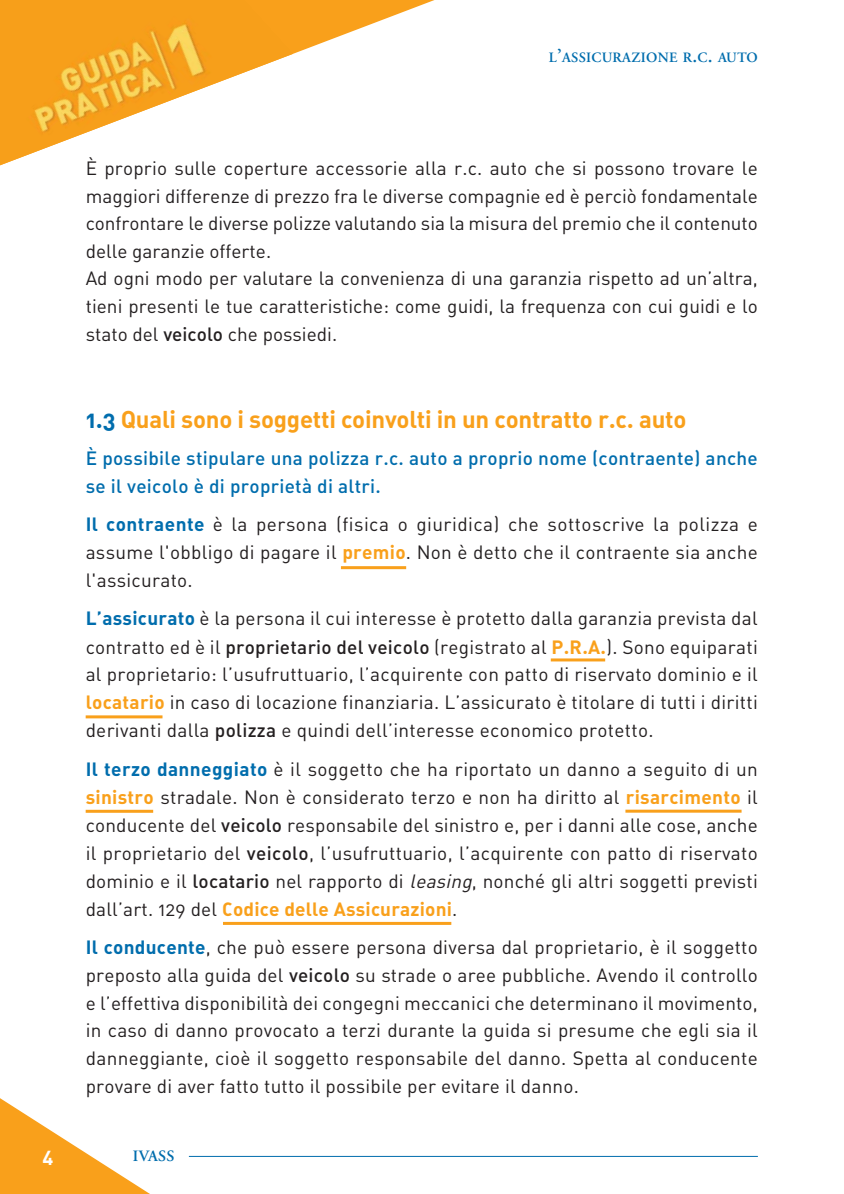
<style>
.page{position:relative;width:844px;height:1194px;background:#fff}
.page>*{position:absolute;margin:0;border:0;box-sizing:border-box;transform-origin:0 0}
.t1{font:24px "DIN Bold Alternate";letter-spacing:-.01em;color:#f9a01b}
.t2{font:20px "DIN Bold";color:#fff}
.t3{font:19px/27.6px "DIN Regular Alternate";color:#231f20;text-align:justify}
.t4{font:19px/27.6px "DIN Medium Alternate";letter-spacing:.015em;color:#006dad}
.t5{font:19px "DIN Bold Alternate";letter-spacing:.01em;color:#f9a01b}
.t6{font:600 15.8px "Adobe Garamond";letter-spacing:.02em;color:#006dad}
.t7{font:600 14.2px "Adobe Garamond";letter-spacing:.02em;color:#006dad}
.s1{font-size:19px}
.s2{font-family:"DIN Medium Alternate"}
.s3{color:#006dad}
.s4{font-family:"DIN Bold Alternate";color:#006dad}
.s5{font-family:"DIN Bold Alternate";color:#f9a01b}
.s6{font-style:italic}
.s7{font-family:"DIN Regular Alternate";color:#231f20}
</style>
<div class="page">
<svg style="left:0;top:1098px;width:193px;height:95px"></svg>
<hr style="left:189px;top:1155px;width:568px;height:1px;background:#006dad">
<svg style="left:323px;top:0;width:112px;height:43px"></svg>
<img style="left:0;top:0;width:323px;height:166px">
<hr style="left:223px;top:921px;width:228px;height:3px;background:#f9a01b">
<hr style="left:86px;top:715px;width:76px;height:3px;background:#f9a01b">
<hr style="left:625px;top:809px;width:116px;height:3px;background:#f9a01b">
<hr style="left:550px;top:658px;width:55px;height:3px;background:#f9a01b">
<hr style="left:341px;top:566px;width:65px;height:3px;background:#f9a01b">
<hr style="left:86px;top:809px;width:67px;height:3px;background:#f9a01b">
<p class="t7" style="left:548px;top:52px;width:210px">L<span class="s1">’</span>ASSICURAZIONE R<span class="s1">.</span>C<span class="s1">.</span> AUTO</p>
<p class="t2" style="left:43px;top:1145px;width:12px">4</p>
<p class="t3" style="left:86px;top:156px;width:673px;text-align:left">È proprio sulle coperture accessorie alla r.c. auto che si possono trovare le maggiori differenze di prezzo fra le diverse compagnie ed è perciò fondamentale confrontare le diverse polizze valutando sia la misura del premio che il contenuto delle garanzie offerte.<br>Ad ogni modo per valutare la convenienza di una garanzia rispetto ad un’altra, tieni presenti le tue caratteristiche: come guidi, la frequenza con cui guidi e lo stato del <span class="s2">veicolo</span> che possiedi.</p>
<p class="t1" style="left:86px;top:410px;width:602px"><span class="s3">1.3</span> Quali sono i soggetti coinvolti in un contratto r.c. auto</p>
<p class="t4" style="left:86px;top:446px;width:673px">È possibile stipulare una polizza r.c. auto a proprio nome (contraente) anche se il veicolo è di proprietà di altri.</p>
<p class="t3" style="left:86px;top:512px;width:673px"><span class="s4">Il contraente</span> è la persona (fisica o giuridica) che sottoscrive la polizza e assume l'obbligo di pagare il <span class="s5">premio</span>. Non è detto che il contraente sia anche l'assicurato.</p>
<p class="t3" style="left:86px;top:606px;width:673px"><span class="s4">L’assicurato</span> è la persona il cui interesse è protetto dalla garanzia prevista dal contratto ed è il <span class="s2">proprietario del veicolo</span> (registrato al <span class="s5">P.R.A.</span>). Sono equiparati al proprietario: l’usufruttuario, l’acquirente con patto di riservato dominio e il <span class="s5">locatario</span> in caso di locazione finanziaria. L’assicurato è titolare di tutti i diritti derivanti dalla <span class="s2">polizza</span> e quindi dell’interesse economico protetto.</p>
<p class="t3" style="left:86px;top:756px;width:673px"><span class="s4">Il terzo danneggiato</span> è il soggetto che ha riportato un danno a seguito di un <span class="s5">sinistro</span> stradale. Non è considerato terzo e non ha diritto al <span class="s5">risarcimento</span> il conducente del <span class="s2">veicolo</span> responsabile del sinistro e, per i danni alle cose, anche il proprietario del <span class="s2">veicolo</span>, l’usufruttuario, l’acquirente con patto di riservato dominio e il <span class="s2">locatario</span> nel rapporto di <span class="s6">leasing</span>, nonché gli altri soggetti previsti</p>
<p class="t5" style="left:86px;top:902px;width:373px"><span class="s7">dall’art. 129 del</span> Codice delle Assicurazioni<span class="s7">.</span></p>
<p class="t3" style="left:86px;top:935px;width:673px"><span class="s4">Il conducente</span>, che può essere persona diversa dal proprietario, è il soggetto preposto alla guida del <span class="s2">veicolo</span> su strade o aree pubbliche. Avendo il controllo e l’effettiva disponibilità dei congegni meccanici che determinano il movimento, in caso di danno provocato a terzi durante la guida si presume che egli sia il danneggiante, cioè il soggetto responsabile del danno. Spetta al conducente provare di aver fatto tutto il possibile per evitare il danno.</p>
<p class="t6" style="left:133px;top:1149px;width:43px">IVASS</p>
</div>
